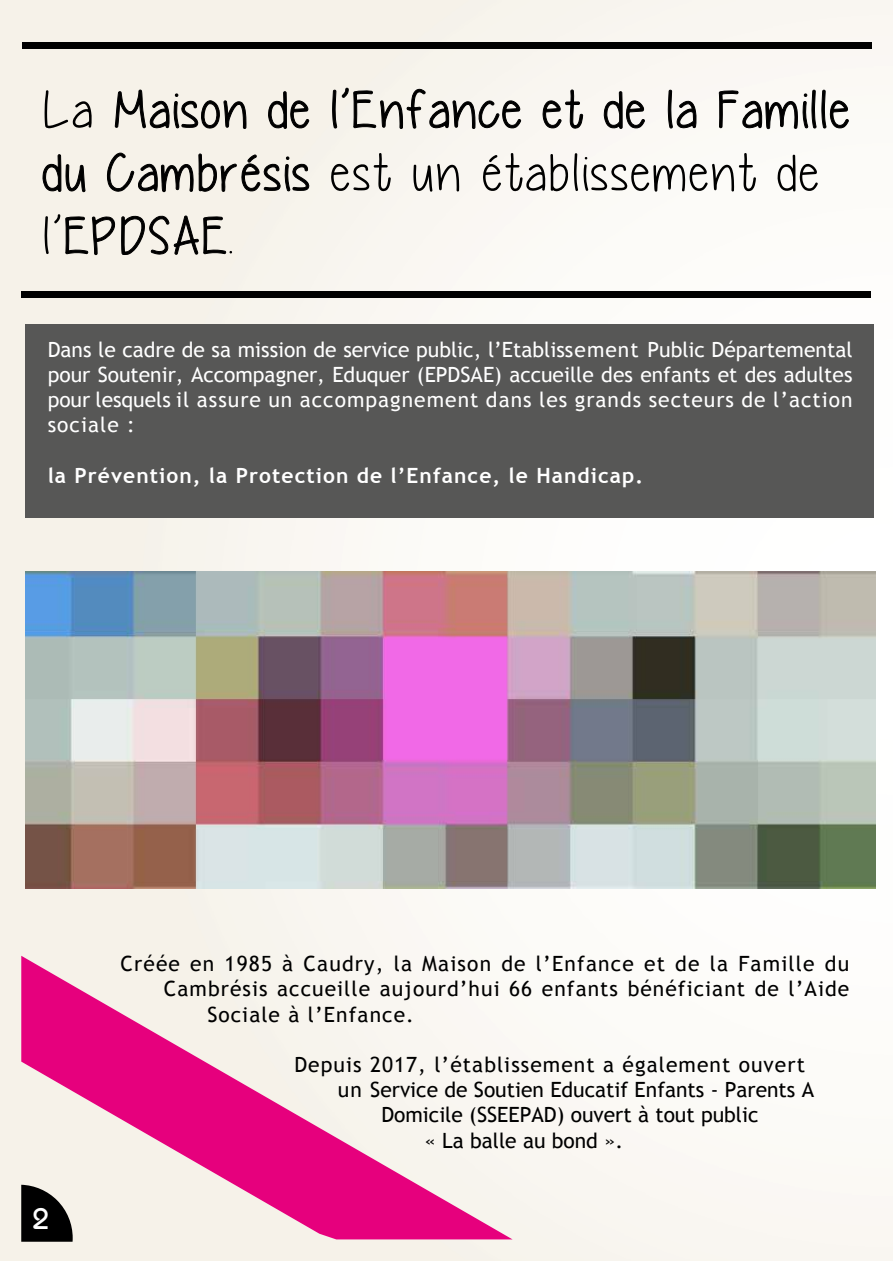
<style>
.page{position:relative;width:893px;height:1263px;background:#fff}
.page>*{position:absolute;margin:0;border:0;box-sizing:border-box;transform-origin:0 0}
.t1{font:52.5px/63px "Yummy Cupcakes";letter-spacing:.05em;color:#000}
.t2{font:500 30px "Bordeaux";color:#fff}
.t3{font:21px/25.2px "Trebuchet MS";letter-spacing:.05em;color:#fff;text-align:justify}
.t4{font:21px "Trebuchet MS";letter-spacing:.05em;color:#000}
.t5{font:21px "Trebuchet MS";color:#000}
.t6{font:700 21px "Trebuchet MS";letter-spacing:.05em;color:#fff}
</style>
<div class="page">
<img style="left:0;top:0;width:893px;height:1260px">
<svg style="left:21px;top:1239px;width:52px;height:3px"></svg>
<div style="left:22px;top:43px;width:850px;height:6px;background:#000"></div>
<div style="left:21px;top:291px;width:850px;height:7px;background:#000"></div>
<svg style="left:332px;top:55px;width:189px;height:118px"></svg>
<svg style="left:542px;top:68px;width:42px;height:61px"></svg>
<svg style="left:604px;top:91px;width:41px;height:39px"></svg>
<svg style="left:667px;top:56px;width:29px;height:117px"></svg>
<svg style="left:718px;top:56px;width:131px;height:117px"></svg>
<svg style="left:43px;top:81px;width:267px;height:196px;background:#e4e1d9"></svg>
<svg style="left:21px;top:956px;width:492px;height:283px;fill:#f6f2e9"></svg>
<img style="left:26px;top:572px;width:850px;height:317px">
<div style="left:26px;top:324px;width:848px;height:193px;background:#575756"></div>
<h1 class="t1" style="left:43px;top:78px;width:808px">La Maison de l’Enfance et de la Famille du Cambrésis est un établissement de l’EPDSAE.</h1>
<p class="t3" style="left:48px;top:336px;width:806px">Dans le cadre de sa mission de service public, l’Etablissement Public Départemental pour Soutenir, Accompagner, Eduquer (EPDSAE) accueille des enfants et des adultes pour lesquels il assure un accompagnement dans les grands secteurs de l’action sociale :</p>
<p class="t6" style="left:48px;top:462px;width:597px">la Prévention, la Protection de l’Enfance, le Handicap.</p>
<h2 class="t2" style="left:32px;top:1202px;width:18px">2</h2>
<p class="t4" style="left:120px;top:950px;width:730px">Créée en 1985 à Caudry, la Maison de l’Enfance et de la Famille du</p>
<p class="t4" style="left:164px;top:976px;width:687px">Cambrésis accueille aujourd’hui 66 enfants bénéficiant de l’Aide</p>
<p class="t4" style="left:207px;top:1001px;width:208px">Sociale à l’Enfance.</p>
<p class="t4" style="left:294px;top:1051px;width:512px">Depuis 2017, l’établissement a également ouvert</p>
<p class="t5" style="left:338px;top:1076px;width:478px">un Service de Soutien Educatif Enfants - Parents A</p>
<p class="t5" style="left:381px;top:1102px;width:379px">Domicile (SSEEPAD) ouvert à tout public</p>
<p class="t5" style="left:425px;top:1127px;width:200px">« La balle au bond ».</p>
</div>
